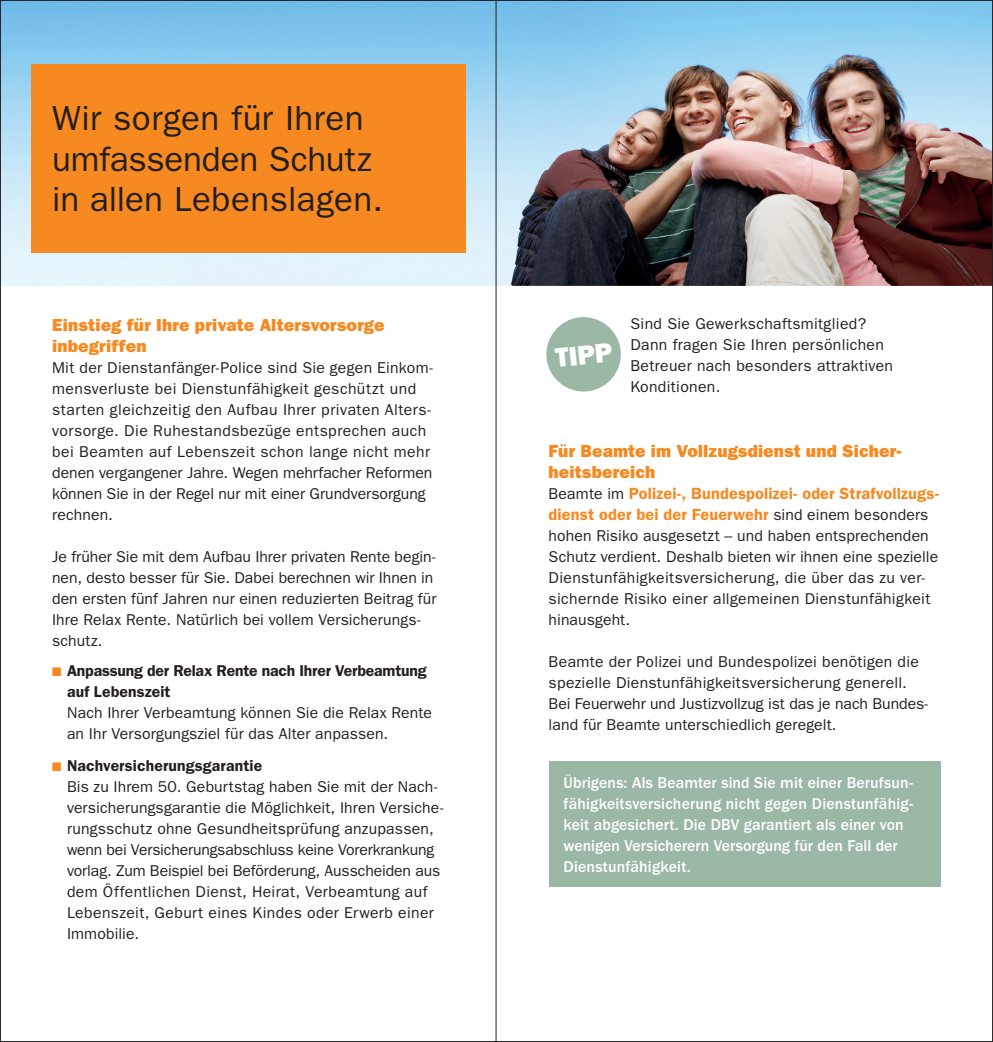
<style>
.page{position:relative;width:993px;height:1042px;background:#fff}
.page>*{position:absolute;margin:0;border:0;box-sizing:border-box;transform-origin:0 0}
.t1{font:35px/40.2px "Franklin Gothic";letter-spacing:.005em;color:#231f20}
.t2{font:800 27.12px "Franklin Gothic";color:#fff}
.t3{font:800 17.5px/21px "Franklin Gothic";letter-spacing:.005em;color:#f6891f}
.t4{font:600 16.28px/21px "Franklin Gothic";letter-spacing:.01em;color:#f6891f}
.t5{font:15.75px/21px "Franklin Gothic";letter-spacing:.01em;color:#231f20}
.t6{font:500 15.75px/21px "Franklin Gothic AXA";letter-spacing:.01em;color:#fff}
.t7{font:600 15.75px/21px "Franklin Gothic";letter-spacing:-.01em;color:#231f20}
.s1{color:#f6891f}
.s2{font-weight:600}
.s3{font-weight:400;font-size:15.75px;color:#231f20}
</style>
<div class="page">
<img style="left:2px;top:2px;width:988px;height:283px">
<div style="left:548px;top:761px;width:392px;height:126px;background:#9bb8a4"></div>
<svg style="left:546px;top:317px;width:75px;height:75px"></svg>
<div style="left:31px;top:64px;width:434px;height:189px;background:#f6891f"></div>
<hr style="left:495px;top:0;width:1px;height:1042px;background:#231f20">
<h1 class="t1" style="left:52px;top:99px;width:332px">Wir sorgen für Ihren umfassenden Schutz in allen Lebenslagen.</h1>
<p class="t3" style="left:52px;top:314px;width:334px">Einstieg für Ihre private Altersvorsorge inbegriffen</p>
<p class="t5" style="left:52px;top:357px;width:382px">Mit der Dienstanfänger-Police sind Sie gegen Einkom&shy;mensverluste bei Dienstunfähigkeit geschützt und starten gleichzeitig den Aufbau Ihrer privaten Alters&shy;vorsorge. Die Ruhestandsbezüge entsprechen auch bei Beamten auf Lebenszeit schon lange nicht mehr denen vergangener Jahre. Wegen mehrfacher Reformen können Sie in der Regel nur mit einer Grundversorgung rechnen.</p>
<p class="t5" style="left:52px;top:546px;width:385px">Je früher Sie mit dem Aufbau Ihrer privaten Rente begin&shy;nen, desto besser für Sie. Dabei berechnen wir Ihnen in den ersten fünf Jahren nur einen reduzierten Beitrag für Ihre Relax Rente. Natürlich bei vollem Versicherungs&shy;schutz.</p>
<p class="t7" style="left:67px;top:660px;width:361px;text-indent:-15px"><span class="s1">■</span> Anpassung der Relax Rente nach Ihrer Verbeamtung auf Lebenszeit</p>
<p class="t5" style="left:67px;top:702px;width:366px">Nach Ihrer Verbeamtung können Sie die Relax Rente an Ihr Versorgungsziel für das Alter anpassen.</p>
<p class="t5" style="left:67px;top:755px;width:378px;text-indent:-15px"><span class="s1">■</span> <span class="s2">Nachversicherungsgarantie<br></span>Bis zu Ihrem 50. Geburtstag haben Sie mit der Nach&shy;versicherungsgarantie die Möglichkeit, Ihren Versiche&shy;rungsschutz ohne Gesundheitsprüfung anzupassen, wenn bei Versicherungsabschluss keine Vorerkrankung vorlag. Zum Beispiel bei Beförderung, Ausscheiden aus dem Öffentlichen Dienst, Heirat, Verbeamtung auf Lebenszeit, Geburt eines Kindes oder Erwerb einer Immobilie.</p>
<h2 class="t2" style="left:553px;top:342px;width:59px;rotate:-6deg">TIPP</h2>
<p class="t5" style="left:630px;top:314px;width:264px">Sind Sie Gewerkschaftsmitglied?<br>Dann fragen Sie Ihren persönlichen<br>Betreuer nach besonders attraktiven<br>Konditionen.</p>
<p class="t3" style="left:548px;top:440px;width:354px">Für Beamte im Vollzugsdienst und Sicher&shy;heitsbereich</p>
<p class="t4" style="left:548px;top:483px;width:392px"><span class="s3">Beamte im</span> Polizei-, Bundespolizei- oder Strafvollzugs&shy;dienst oder bei der Feuerwehr <span class="s3">sind einem besonders</span></p>
<p class="t5" style="left:548px;top:525px;width:391px">hohen Risiko ausgesetzt – und haben entsprechenden Schutz verdient. Deshalb bieten wir ihnen eine spezielle Dienstunfähigkeitsversicherung, die über das zu ver&shy;sichernde Risiko einer allgemeinen Dienstunfähigkeit hinausgeht.</p>
<p class="t5" style="left:548px;top:651px;width:381px">Beamte der Polizei und Bundespolizei benötigen die spezielle Dienstunfähigkeitsversicherung generell.<br>Bei Feuerwehr und Justizvollzug ist das je nach Bundes&shy;land für Beamte unterschiedlich geregelt.</p>
<p class="t6" style="left:563px;top:772px;width:351px">Übrigens: Als Beamter sind Sie mit einer Berufs un&shy;fähigkeitsversicherung nicht gegen Dienstunfähig&shy;keit abgesichert. Die DBV garantiert als einer von wenigen Versicherern Versorgung für den Fall der Dienstunfähigkeit.</p>
</div>
